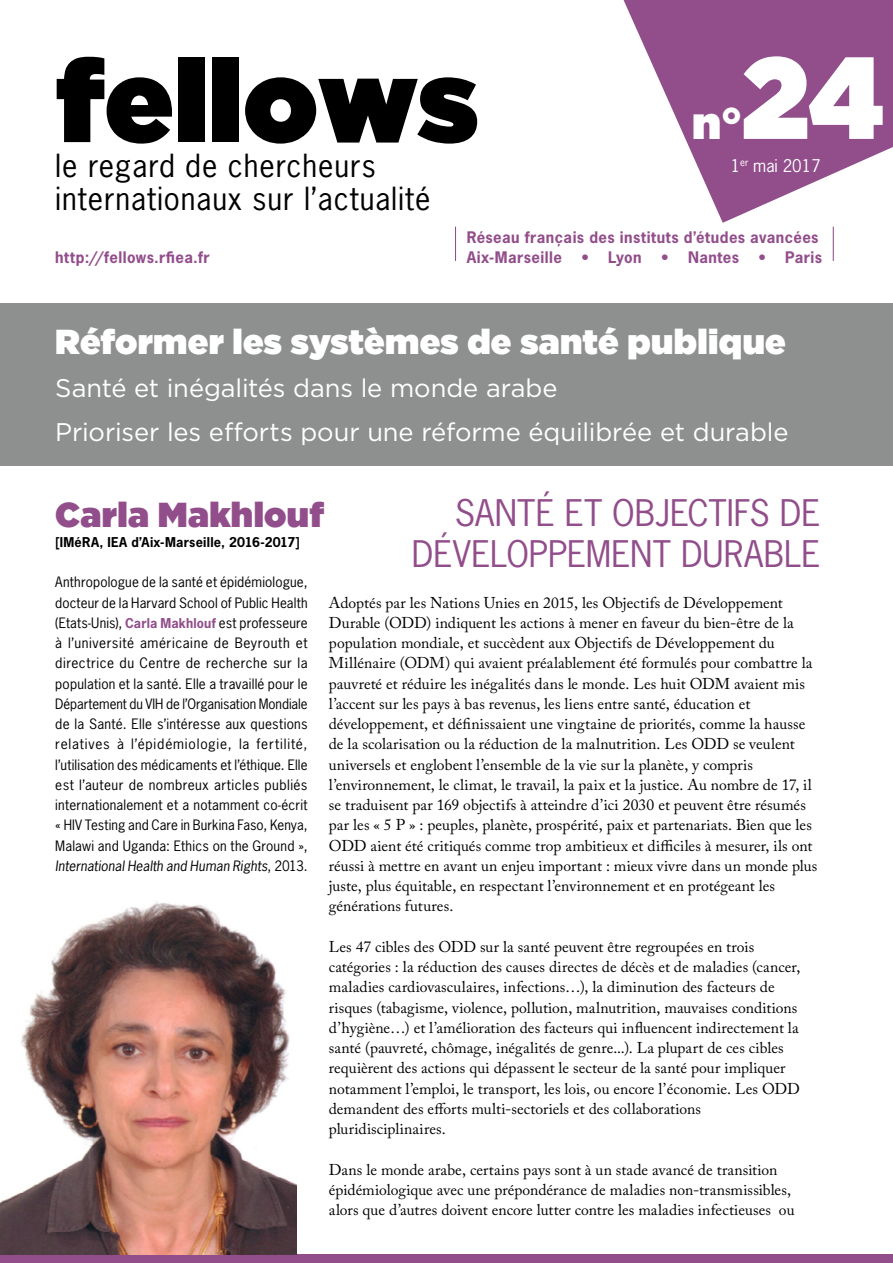
<style>
.page{position:relative;width:893px;height:1263px;background:#fff}
.page>*{position:absolute;margin:0;border:0;box-sizing:border-box;transform-origin:0 0}
.t1{font:115.8px "Gotham Ultra";color:#000}
.t2{font:115.8px "Gotham Ultra";color:#fff;scale:.93 1}
.t3{font:45px "Gotham Ultra";color:#fff}
.t4{font:34.5px/41.4px "News Gothic Std";color:#924d8b;text-align:right}
.t5{font:34.5px "Gotham Ultra";letter-spacing:.01em;color:#fff}
.t6{font:34.5px "Gotham Ultra";letter-spacing:.01em;color:#924d8b}
.t7{font:30px/33px "News Gothic Std";letter-spacing:.03em;color:#000}
.t8{font:25.5px/43.7px "Gotham";letter-spacing:-.005em;color:#fff}
.t9{font:16.5px "News Gothic Std";color:#fff}
.t10{font:15.6px/20.2px "Adobe Caslon Pro";color:#000}
.t11{font:700 15px "News Gothic Std";letter-spacing:.03em;color:#924d8b}
.t12{font:13.5px/20.2px "News Gothic Std";letter-spacing:.01em;color:#000;text-align:justify}
.t13{font:700 12.75px "News Gothic Std";letter-spacing:.02em;color:#000}
.t14{font:9.6px "News Gothic Std";color:#fff}
.s1{font-size:16.5px}
.s2{font-weight:700;font-size:12.75px;color:#924d8b}
.s3{font-style:italic}
</style>
<div class="page">
<svg style="left:624px;top:0;width:269px;height:223px;fill:#924d8b"></svg>
<div style="left:0;top:304px;width:893px;height:162px;background:#8e9090"></div>
<div style="left:0;top:1254px;width:893px;height:9px;background:#924d8b"></div>
<hr style="left:455px;top:227px;width:1px;height:34px;background:#924d8b">
<hr style="left:833px;top:227px;width:1px;height:34px;background:#924d8b">
<img style="left:0;top:901px;width:297px;height:353px">
<h1 class="t1" style="left:55px;top:34px;width:425px">fellows</h1>
<h3 class="t7" style="left:55px;top:149px;width:377px">le regard de chercheurs internationaux sur l’actualité</h3>
<h1 class="t2" style="left:742px;top:31px;width:154px">24</h1>
<p class="t9" style="left:753px;top:155px;width:69px">mai 2017</p>
<h2 class="t3" style="left:692px;top:97px;width:51px">n°</h2>
<p class="t14" style="left:731px;top:157px;width:19px"><span class="s1">1</span>er</p>
<p class="t11" style="left:467px;top:227px;width:353px">Réseau français des instituts d’études avancées</p>
<p class="t11" style="left:55px;top:248px;width:156px">http://fellows.rfiea.fr</p>
<p class="t11" style="left:467px;top:248px;width:97px">Aix-Marseille</p>
<p class="t11" style="left:582px;top:248px;width:62px">• Lyon</p>
<p class="t11" style="left:661px;top:248px;width:79px">• Nantes</p>
<p class="t11" style="left:759px;top:248px;width:65px">• Paris</p>
<h3 class="t5" style="left:55px;top:322px;width:732px">Réformer les systèmes de santé publique</h3>
<h3 class="t8" style="left:55px;top:366px;width:735px">Santé et inégalités dans le monde arabe<br>Prioriser les efforts pour une réforme équilibrée et durable</h3>
<h3 class="t6" style="left:55px;top:494px;width:270px">Carla Makhlouf</h3>
<p class="t13" style="left:55px;top:533px;width:246px">[IMéRA, IEA d’Aix-Marseille, 2016-2017]</p>
<h3 class="t4" style="left:412px;top:492px;width:410px">SANTÉ ET OBJECTIFS DE<br>DÉVELOPPEMENT DURABLE</h3>
<p class="t12" style="left:55px;top:572px;width:254px">Anthropologue de la santé et épidémiologue, docteur de la Harvard School of Public Health (Etats-Unis), <span class="s2">Carla Makhlouf</span> est professeure à l’université américaine de Beyrouth et directrice du Centre de recherche sur la population et la santé. Elle a travaillé pour le Département du VIH de l’Organisation Mondiale de la Santé. Elle s’intéresse aux questions relatives à l’épidémiologie, la fertilité, l’utilisation des médicaments et l’éthique. Elle est l’auteur de nombreux articles publiés internationalement et a notamment co-écrit « HIV Testing and Care in Burkina Faso, Kenya, Malawi and Uganda: Ethics on the Ground », <span class="s3">International Health and Human Rights</span>, 2013.</p>
<p class="t10" style="left:329px;top:592px;width:490px">Adoptés par les Nations Unies en 2015, les Objectifs de Développement Durable (ODD) indiquent les actions à mener en faveur du bien-être de la population mondiale, et succèdent aux Objectifs de Développement du Millénaire (ODM) qui avaient préalablement été formulés pour combattre la pauvreté et réduire les inégalités dans le monde. Les huit ODM avaient mis l’accent sur les pays à bas revenus, les liens entre santé, éducation et développement, et définissaient une vingtaine de priorités, comme la hausse de la scolarisation ou la réduction de la malnutrition. Les ODD se veulent universels et englobent l’ensemble de la vie sur la planète, y compris l’environnement, le climat, le travail, la paix et la justice. Au nombre de 17, il se traduisent par 169 objectifs à atteindre d’ici 2030 et peuvent être résumés par les « 5 P » : peuples, planète, prospérité, paix et partenariats. Bien que les ODD aient été critiqués comme trop ambitieux et difficiles à mesurer, ils ont réussi à mettre en avant un enjeu important : mieux vivre dans un monde plus juste, plus équitable, en respectant l’environnement et en protégeant les générations futures.</p>
<p class="t10" style="left:329px;top:936px;width:473px">Les 47 cibles des ODD sur la santé peuvent être regroupées en trois catégories : la réduction des causes directes de décès et de maladies (cancer, maladies cardiovasculaires, infections…), la diminution des facteurs de risques (tabagisme, violence, pollution, malnutrition, mauvaises conditions d’hygiène…) et l’amélioration des facteurs qui influencent indirectement la santé (pauvreté, chômage, inégalités de genre...). La plupart de ces cibles requièrent des actions qui dépassent le secteur de la santé pour impliquer notamment l’emploi, le transport, les lois, ou encore l’économie. Les ODD demandent des efforts multi-sectoriels et des collaborations pluridisciplinaires.</p>
<p class="t10" style="left:329px;top:1159px;width:467px">Dans le monde arabe, certains pays sont à un stade avancé de transition épidémiologique avec une prépondérance de maladies non-transmissibles, alors que d’autres doivent encore lutter contre les maladies infectieuses ou</p>
</div>
